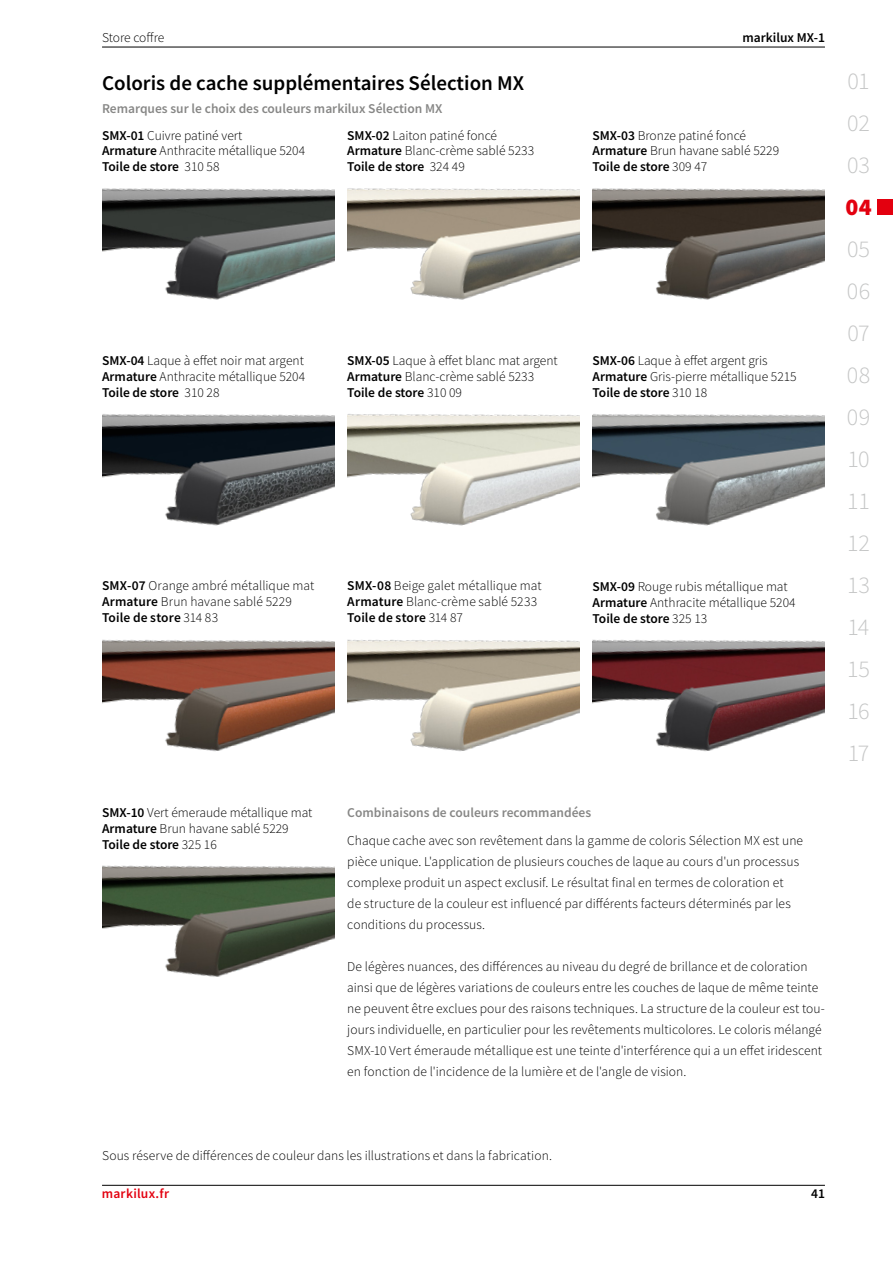
<style>
.page{position:relative;width:893px;height:1263px;background:#fff}
.page>*{position:absolute;margin:0;border:0;box-sizing:border-box;transform-origin:0 0}
.t1{font:300 24px/42px "Source Sans Pro";letter-spacing:-.005em;color:#c5c6c6;text-align:justify}
.t2{font:900 24px "Source Sans Pro";color:#e3000f}
.t3{font:600 21px "Source Sans Pro";color:#000}
.t4{font:300 13.5px/15.8px "Source Sans Pro";color:#000}
.t5{font:600 13.5px "Source Sans Pro";color:#878786}
.t6{font:600 13.5px "Source Sans Pro";color:#000}
.t7{font:600 13.5px "Source Sans Pro";letter-spacing:.02em;color:#e3000f}
.s1{font-weight:600}
</style>
<div class="page">
<div style="left:877px;top:199px;width:16px;height:16px;background:#e3000f"></div>
<hr style="left:102px;top:1185px;width:723px;height:1px;background:#000">
<hr style="left:102px;top:47px;width:723px;height:1px;background:#000">
<img style="left:102px;top:188px;width:232px;height:112px">
<img style="left:347px;top:188px;width:233px;height:112px">
<img style="left:592px;top:188px;width:233px;height:112px">
<img style="left:592px;top:414px;width:233px;height:112px">
<img style="left:592px;top:639px;width:233px;height:113px">
<img style="left:102px;top:414px;width:232px;height:112px">
<img style="left:102px;top:639px;width:232px;height:113px">
<img style="left:102px;top:865px;width:232px;height:112px">
<img style="left:347px;top:414px;width:233px;height:112px">
<img style="left:347px;top:639px;width:233px;height:112px">
<p class="t4" style="left:102px;top:29px;width:64px">Store coffre</p>
<p class="t6" style="left:742px;top:28px;width:84px">markilux MX-1</p>
<h2 class="t3" style="left:102px;top:69px;width:424px">Coloris de cache supplémentaires Sélection MX</h2>
<p class="t5" style="left:102px;top:100px;width:342px">Remarques sur le choix des couleurs markilux Sélection MX</p>
<p class="t4" style="left:102px;top:127px;width:205px"><span class="s1">SMX-01</span> Cuivre patiné vert<br><span class="s1">Armature</span> Anthracite métallique 5204<br><span class="s1">Toile de store</span> 310 58</p>
<p class="t4" style="left:347px;top:127px;width:188px"><span class="s1">SMX-02</span> Laiton patiné foncé<br><span class="s1">Armature</span> Blanc-crème sablé 5233<br><span class="s1">Toile de store</span> 324 49</p>
<p class="t4" style="left:592px;top:127px;width:188px"><span class="s1">SMX-03</span> Bronze patiné foncé<br><span class="s1">Armature</span> Brun havane sablé 5229<br><span class="s1">Toile de store</span> 309 47</p>
<p class="t4" style="left:102px;top:353px;width:205px;text-align:justify"><span class="s1">SMX-04</span> Laque à effet noir mat argent <span class="s1">Armature</span> Anthracite métallique 5204<br><span class="s1">Toile de store</span> 310 28</p>
<p class="t4" style="left:347px;top:353px;width:212px"><span class="s1">SMX-05</span> Laque à effet blanc mat argent<br><span class="s1">Armature</span> Blanc-crème sablé 5233<br><span class="s1">Toile de store</span> 310 09</p>
<p class="t4" style="left:592px;top:353px;width:206px"><span class="s1">SMX-06</span> Laque à effet argent gris<br><span class="s1">Armature</span> Gris-pierre métallique 5215<br><span class="s1">Toile de store</span> 310 18</p>
<p class="t4" style="left:102px;top:578px;width:214px"><span class="s1">SMX-07</span> Orange ambré métallique mat<br><span class="s1">Armature</span> Brun havane sablé 5229<br><span class="s1">Toile de store</span> 314 83</p>
<p class="t4" style="left:347px;top:578px;width:196px"><span class="s1">SMX-08</span> Beige galet métallique mat<br><span class="s1">Armature</span> Blanc-crème sablé 5233<br><span class="s1">Toile de store</span> 314 87</p>
<p class="t4" style="left:592px;top:579px;width:205px"><span class="s1">SMX-09</span> Rouge rubis métallique mat<br><span class="s1">Armature</span> Anthracite métallique 5204<br><span class="s1">Toile de store</span> 325 13</p>
<p class="t4" style="left:102px;top:805px;width:212px"><span class="s1">SMX-10</span> Vert émeraude métallique mat<br><span class="s1">Armature</span> Brun havane sablé 5229<br><span class="s1">Toile de store</span> 325 16</p>
<p class="t5" style="left:347px;top:804px;width:246px">Combinaisons de couleurs recommandées</p>
<p class="t4" style="left:347px;top:830px;width:457px;line-height:21px">Chaque cache avec son revêtement dans la gamme de coloris Sélection MX est une pièce unique. L'application de plusieurs couches de laque au cours d'un processus complexe produit un aspect exclusif. Le résultat final en termes de coloration et<br>de structure de la couleur est influencé par différents facteurs déterminés par les conditions du processus.</p>
<p class="t4" style="left:347px;top:956px;width:479px;line-height:21px">De légères nuances, des différences au niveau du degré de brillance et de coloration ainsi que de légères variations de couleurs entre les couches de laque de même teinte ne peuvent être exclues pour des raisons techniques. La structure de la couleur est tou&shy;jours individuelle, en particulier pour les revêtements multicolores. Le coloris mélangé SMX-10 Vert émeraude métallique est une teinte d'interférence qui a un effet iridescent en fonction de l'incidence de la lumière et de l'angle de vision.</p>
<h1 class="t1" style="left:847px;top:60px;width:24px">01<br>02<br>03</h1>
<h1 class="t2" style="left:845px;top:190px;width:28px">04</h1>
<h1 class="t1" style="left:847px;top:228px;width:25px">05<br>06<br>07<br>08<br>09<br>10<br>11<br>12<br>13<br>14<br>15<br>16<br>17</h1>
<p class="t4" style="left:102px;top:1148px;width:451px">Sous réserve de différences de couleur dans les illustrations et dans la fabrication.</p>
<p class="t7" style="left:102px;top:1185px;width:69px">markilux.fr</p>
<p class="t6" style="left:811px;top:1185px;width:15px">41</p>
</div>
